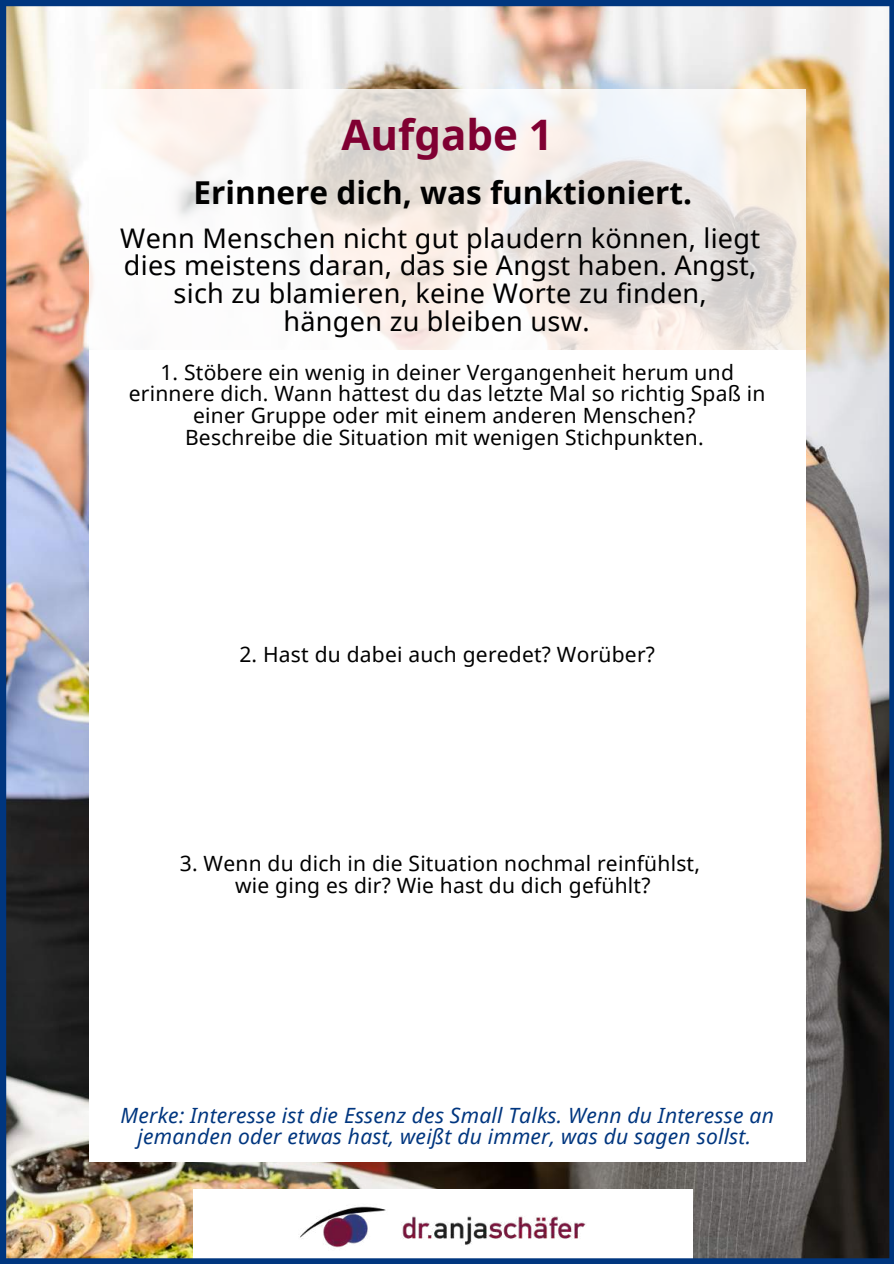
<style>
.page{position:relative;width:894px;height:1264px;background:#fff}
.page>*{position:absolute;margin:0;border:0;box-sizing:border-box;transform-origin:0 0}
.t1{font:700 42px "Noto Sans";color:#800032}
.t2{font:700 31.5px "Noto Sans";color:#000}
.t3{font:27px/27.9px "Noto Sans";letter-spacing:.01em;color:#000;text-align:center}
.t4{font:21px/21.8px "Noto Sans";letter-spacing:.01em;color:#000;text-align:center}
.t5{font:italic 21px/21.5px "Noto Sans";letter-spacing:.01em;color:#00367f;text-align:center}
</style>
<div class="page">
<img style="left:0;top:0;width:893px;height:1263px">
<img style="left:298px;top:1203px;width:288px;height:47px">
<div style="left:89px;top:350px;width:717px;height:811px;background:#fff"></div>
<h1 class="t1" style="left:341px;top:105px;width:213px">Aufgabe 1</h1>
<h2 class="t2" style="left:193px;top:170px;width:500px">Erinnere dich, was funktioniert.</h2>
<p class="t3" style="left:120px;top:223px;width:641px">Wenn Menschen nicht gut plaudern können, liegt dies meistens daran, das sie Angst haben. Angst, sich zu blamieren, keine Worte zu finden,<br>hängen zu bleiben usw.</p>
<p class="t4" style="left:129px;top:360px;width:638px">1. Stöbere ein wenig in deiner Vergangenheit herum und erinnere dich. Wann hattest du das letzte Mal so richtig Spaß in einer Gruppe oder mit einem anderen Menschen?<br>Beschreibe die Situation mit wenigen Stichpunkten.</p>
<p class="t4" style="left:239px;top:643px;width:417px">2. Hast du dabei auch geredet? Worüber?</p>
<p class="t4" style="left:180px;top:851px;width:521px">3. Wenn du dich in die Situation nochmal reinfühlst, wie ging es dir? Wie hast du dich gefühlt?</p>
<p class="t5" style="left:120px;top:1103px;width:654px">Merke: Interesse ist die Essenz des Small Talks. Wenn du Interesse an jemanden oder etwas hast, weißt du immer, was du sagen sollst.</p>
</div>
